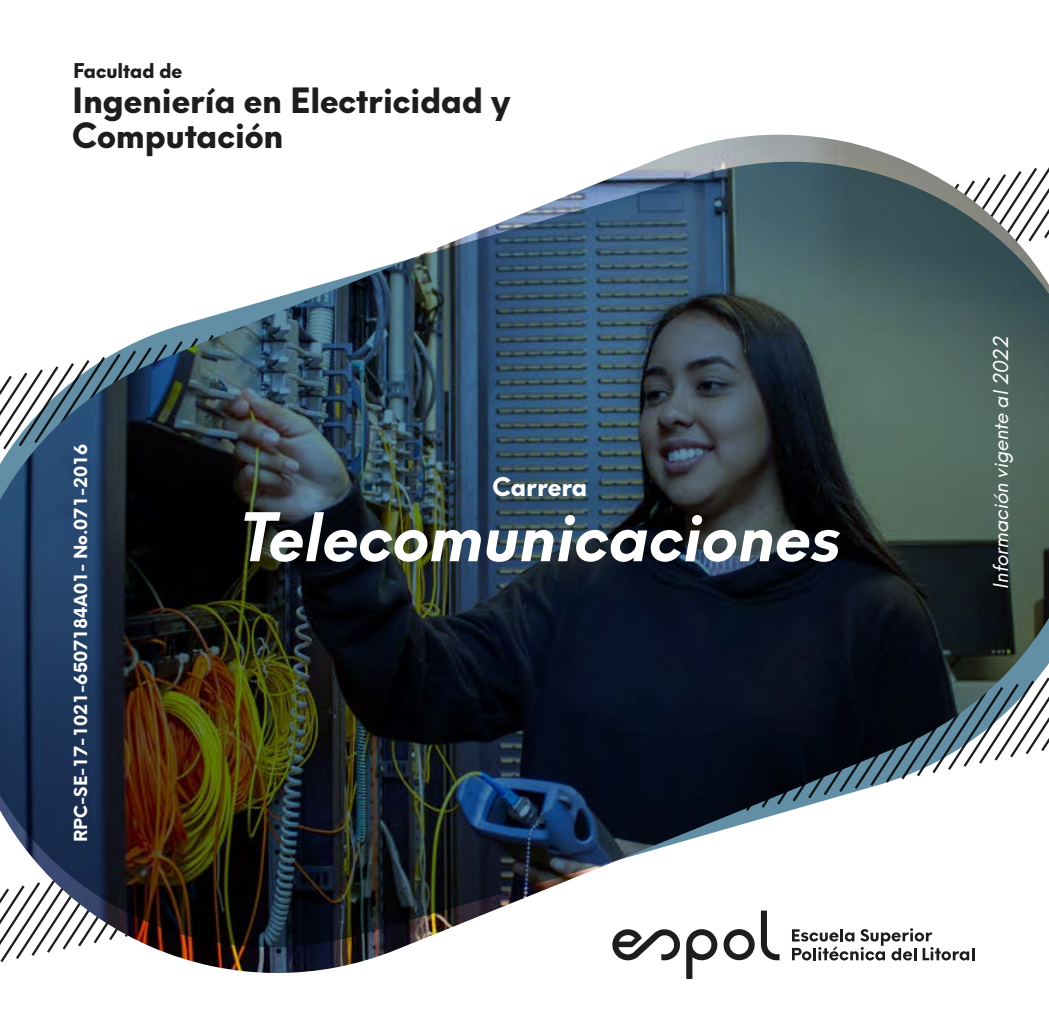
<style>
.page{position:relative;width:1049px;height:1014px;background:#fff}
.page>*{position:absolute;margin:0;border:0;box-sizing:border-box;transform-origin:0 0}
.t1{font:italic 700 65.5px "Neue Hans Kendrick";color:#fff}
.t2{font:800 34px/34.8px "Neue Hans Kendrick";letter-spacing:-.005em;color:#1d1d1b}
.t3{font:800 25.25px "Neue Hans Kendrick";letter-spacing:-.005em;color:#fff}
.t4{font:italic 20px "Neue Hans Kendrick";color:#fff}
.t5{font:800 20px "Neue Hans Kendrick";letter-spacing:-.005em;color:#1d1d1b}
.t6{font:800 17.5px "Neue Hans Kendrick";letter-spacing:-.005em;color:#fff}
</style>
<div class="page">
<img style="left:650px;top:135px;width:258px;height:27px">
<img style="left:0;top:162px;width:1049px;height:515px">
<img style="left:0;top:677px;width:1049px;height:301px">
<p class="t5" style="left:73px;top:59px;width:111px">Facultad de</p>
<h2 class="t2" style="left:72px;top:84px;width:440px">Ingeniería en Electricidad y<br>Computación</h2>
<p class="t6" style="left:71px;top:842px;width:400px;rotate:-90deg">RPC-SE-17-1021-6507184A01- No.071-2016</p>
<h3 class="t3" style="left:492px;top:472px;width:96px">Carrera</h3>
<h1 class="t1" style="left:239px;top:476px;width:604px">Telecomunicaciones</h1>
<p class="t4" style="left:983px;top:588px;width:254px;rotate:-90deg">Información vigente al 2022</p>
</div>
